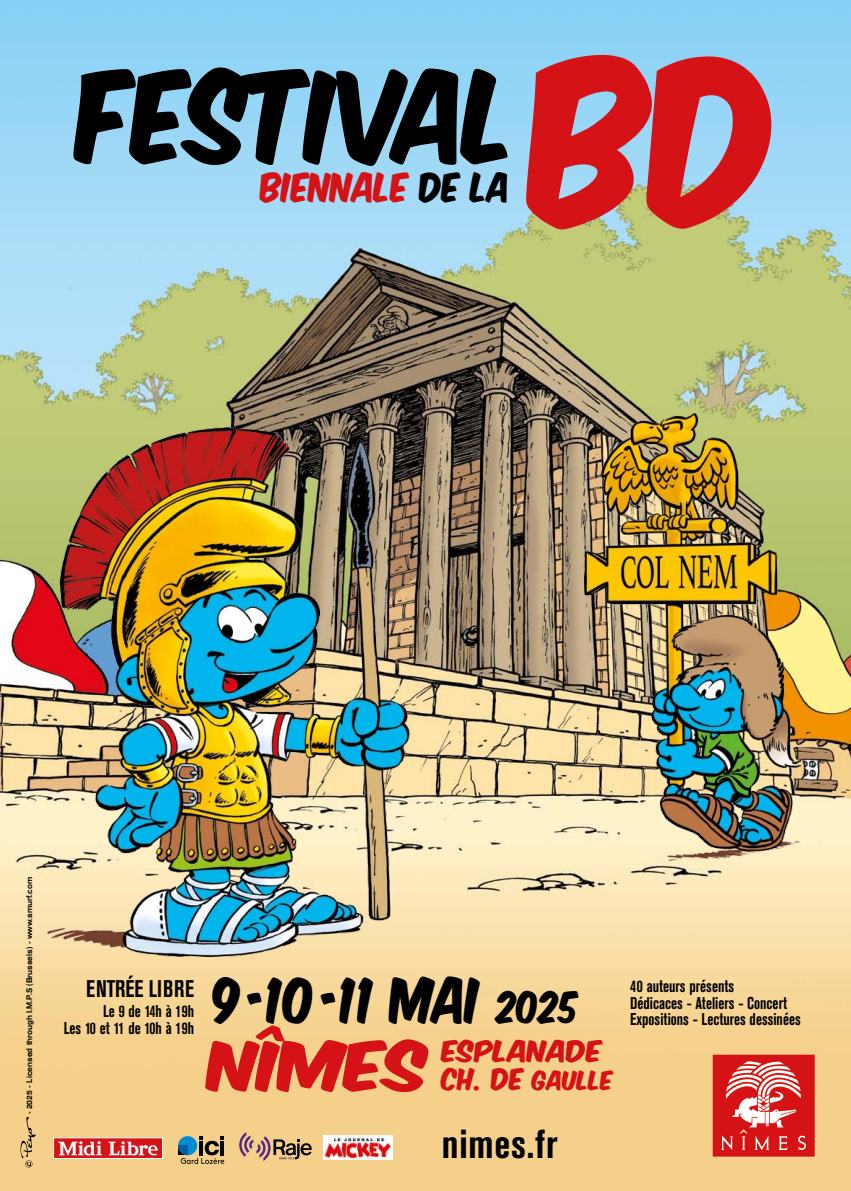
<style>
.page{position:relative;width:851px;height:1191px;background:#fff}
.page>*{position:absolute;margin:0;border:0;box-sizing:border-box;transform-origin:0 0}
.t1{font:193px "Komika Axis";color:#d51317;scale:.9 1}
.t2{font:107.6px "Komika Axis";color:#000;scale:.9 1}
.t3{font:58.2px "Komika Axis";color:#d51317;scale:1.21 1}
.t4{font:53.2px "Komika Axis";color:#000;scale:.85 1}
.t5{font:700 condensed 40.2px "Akzidenz Grotesk BE";letter-spacing:.02em;color:#000}
.t6{font:37.6px "Komika Axis";color:#000;scale:.85 1}
.t7{font:34px "Komika Axis";color:#d51317;scale:.9 1}
.t8{font:34px "Komika Axis";color:#000;scale:.9 1}
.t9{font:25.4px "Komika Axis";color:#d51317;scale:1.08 1}
.t10{font:700 condensed 23.8px "Akzidenz Grotesk BE";letter-spacing:.01em;color:#000;scale:.9 1}
.t11{font:22.4px "Komika Axis";color:#d51317}
.t12{font:700 condensed 17px/16.6px "Akzidenz Grotesk BE";color:#000;text-align:right;scale:.9 1}
.t13{font:500 expanded 8px "Akzidenz Grotesk BE";letter-spacing:.005em;color:#000;scale:.8 1}
.s1{font-size:25.4px}
</style>
<div class="page">
<img style="left:0;top:0;width:850px;height:1191px">
<img style="left:43px;top:427px;width:370px;height:529px">
<svg style="left:712px;top:1054px;width:102px;height:102px;background:#de4a4a"></svg>
<div style="left:53px;top:1137px;width:110px;height:21px;background:#d51317;border:1px solid #fff"></div>
<svg style="left:58px;top:1141px;width:44px;height:14px"></svg>
<svg style="left:108px;top:1141px;width:50px;height:14px"></svg>
<svg style="left:239px;top:1132px;width:73px;height:29px;background:#bc9b74"></svg>
<img style="left:324px;top:1135px;width:68px;height:24px">
<svg style="left:178px;top:1136px;width:19px;height:19px"></svg>
<svg style="left:178px;top:1145px;width:3px;height:10px"></svg>
<svg style="left:181px;top:1136px;width:43px;height:27px"></svg>
<svg style="left:255px;top:1025px;width:30px;height:16px"></svg>
<img style="left:584px;top:413px;width:216px;height:447px">
<svg style="left:20px;top:1116px;width:16px;height:51px"></svg>
<h2 class="t2" style="left:79px;top:63px;width:62px">FESTIVAL</h2>
<h3 class="t7" style="left:261px;top:170px;width:22px">BIENNALE</h3>
<h3 class="t8" style="left:420px;top:170px;width:80px">DE LA</h3>
<h1 class="t1" style="left:533px;top:44px;width:138px">BD</h1>
<p class="t13" style="left:25px;top:1114px;width:298px;rotate:-90deg">- 2025 - Licensed through I.M.P.S (Brussels) - www.smurf.com</p>
<h3 class="t10" style="left:86px;top:975px;width:121px">ENTRÉE LIBRE</h3>
<p class="t12" style="left:64px;top:1003px;width:146px">Le 9 de 14h à 19h<br>Les 10 et 11 de 10h à 19h</p>
<h3 class="t4" style="left:214px;top:973px;width:246px">9 -10 -11 MAI</h3>
<h3 class="t6" style="left:497px;top:987px;width:96px">2025</h3>
<h3 class="t3" style="left:210px;top:1036px;width:38px">NIMES</h3>
<h3 class="t9" style="left:442px;top:1038px;width:18px">ESPLANADE</h3>
<h3 class="t11" style="left:442px;top:1069px;width:106px"><span class="s1">CH. DE</span> GAULLE</h3>
<h3 class="t5" style="left:441px;top:1120px;width:118px">nimes.fr</h3>
<p class="t12" style="left:630px;top:978px;width:191px;text-align:left">40 auteurs présents<br>Dédicaces - Ateliers - Concert<br>Expositions - Lectures dessinées</p>
</div>
